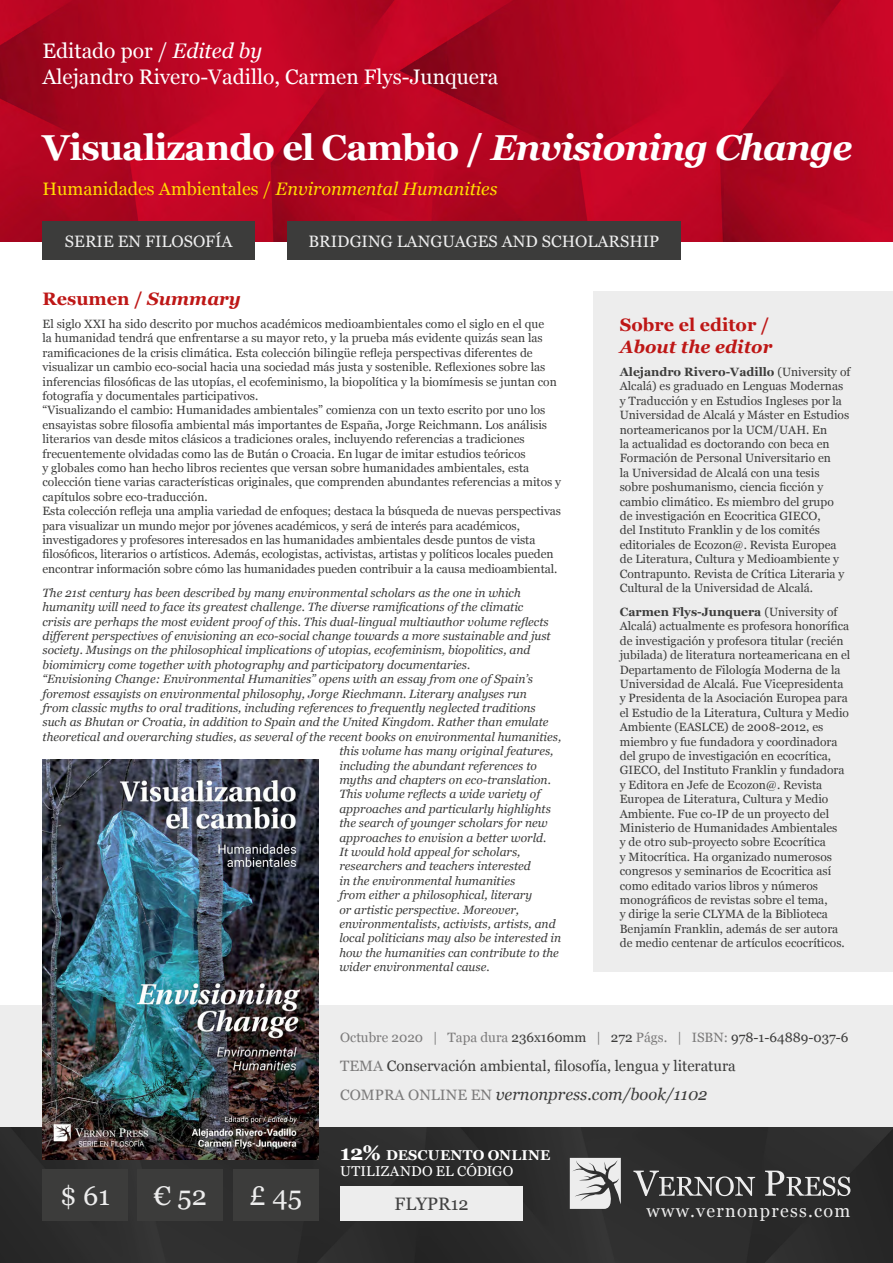
<style>
.page{position:relative;width:893px;height:1263px;background:#fff}
.page>*{position:absolute;margin:0;border:0;box-sizing:border-box;transform-origin:0 0}
.t1{font:700 36px "Georgia";letter-spacing:-.025em;color:#fff}
.t2{font:27px "Georgia";color:#ededed}
.t3{font:21px/25.2px "Georgia";color:#fff}
.t4{font:18px "Georgia";color:#fd0}
.t5{font:700 18px "Georgia";color:#be1716}
.t6{font:18px "Georgia";letter-spacing:.07em;color:#ededed}
.t7{font:italic 700 18px "Georgia";color:#be1716}
.t8{font:18px "Georgia";color:#404040}
.t9{font:16.5px "Georgia";color:#ededed}
.t10{font:italic 16.5px "Georgia";color:#3c3c3b}
.t11{font:15px "Georgia";color:#3c3c3b}
.t12{font:14.25px/16.5px "Georgia";letter-spacing:.015em;color:#fff}
.t13{font:13.5px "Georgia";color:#7c7b7b}
.t14{font:12px/14.4px "Georgia";color:#3c3c3b}
.t15{font:italic 12px "Georgia";color:#3c3c3b}
.s1{font-style:italic}
.s2{font-weight:700}
.s3{color:#3c3c3b}
.s4{color:#7c7b7b}
.s5{font-style:normal;font-size:15px;color:#7c7b7b}
.s6{font-weight:700;font-size:21px}
</style>
<div class="page">
<img style="left:0;top:0;width:893px;height:242px">
<div style="left:0;top:1127px;width:893px;height:136px;background:#2d2d2d"></div>
<svg style="left:633px;top:1170px;width:122px;height:26px"></svg>
<svg style="left:765px;top:1170px;width:85px;height:26px"></svg>
<svg style="left:570px;top:1158px;width:51px;height:51px"></svg>
<div style="left:43px;top:1169px;width:85px;height:51px;background:#3c3c3b"></div>
<div style="left:138px;top:1169px;width:85px;height:51px;background:#3c3c3b"></div>
<div style="left:233px;top:1169px;width:85px;height:51px;background:#3c3c3b"></div>
<div style="left:340px;top:1186px;width:183px;height:34px;background:#ededed"></div>
<div style="left:593px;top:291px;width:300px;height:680px;background:#ededed"></div>
<div style="left:43px;top:221px;width:212px;height:38px;background:#3c3c3b"></div>
<div style="left:0;top:1005px;width:893px;height:122px;background:#ededed"></div>
<img style="left:43px;top:759px;width:275px;height:400px">
<div style="left:287px;top:221px;width:394px;height:38px;background:#3c3c3b"></div>
<h3 class="t3" style="left:43px;top:38px;width:457px">Editado por / <span class="s1">Edited by<br></span>Alejandro Rivero-Vadillo, Carmen Flys-Junquera</h3>
<h1 class="t1" style="left:43px;top:120px;width:811px">Visualizando el Cambio / <span class="s1">Envisioning Change</span></h1>
<h3 class="t4" style="left:43px;top:175px;width:457px">Humanidades Ambientales / <span class="s1">Environmental Humanities</span></h3>
<h3 class="t9" style="left:65px;top:229px;width:169px">SERIE EN FILOSOFÍA</h3>
<h3 class="t5" style="left:43px;top:285px;width:200px">Resumen / <span class="s1">Summary</span></h3>
<h3 class="t9" style="left:308px;top:229px;width:352px">BRIDGING LANGUAGES AND SCHOLARSHIP</h3>
<p class="t14" style="left:43px;top:316px;width:520px">El siglo XXI ha sido descrito por muchos académicos medioambientales como el siglo en el que<br>la humanidad tendrá que enfrentarse a su mayor reto, y la prueba más evidente quizás sean las ramificaciones de la crisis climática. Esta colección bilingüe refleja perspectivas diferentes de visualizar un cambio eco-social hacia una sociedad más justa y sostenible. Reflexiones sobre las inferencias filosóficas de las utopías, el ecofeminismo, la biopolítica y la biomímesis se juntan con fotografía y documentales participativos.<br>“Visualizando el cambio: Humanidades ambientales” comienza con un texto escrito por uno los ensayistas sobre filosofía ambiental más importantes de España, Jorge Reichmann. Los análisis literarios van desde mitos clásicos a tradiciones orales, incluyendo referencias a tradiciones frecuentemente olvidadas como las de Bután o Croacia. En lugar de imitar estudios teóricos<br>y globales como han hecho libros recientes que versan sobre humanidades ambientales, esta colección tiene varias características originales, que comprenden abundantes referencias a mitos y capítulos sobre eco-traducción.<br>Esta colección refleja una amplia variedad de enfoques; destaca la búsqueda de nuevas perspectivas para visualizar un mundo mejor por jóvenes académicos, y será de interés para académicos, investigadores y profesores interesados en las humanidades ambientales desde puntos de vista filosóficos, literarios o artísticos. Además, ecologistas, activistas, artistas y políticos locales pueden encontrar información sobre cómo las humanidades pueden contribuir a la causa medioambiental.</p>
<p class="t15" style="left:43px;top:584px;width:480px">The 21st century has been described by many environmental scholars as the one in which</p>
<p class="t15" style="left:43px;top:598px;width:482px">humanity will need to face its greatest challenge. The diverse ramifications of the climatic</p>
<p class="t15" style="left:43px;top:613px;width:508px">crisis are perhaps the most evident proof of this. This dual-lingual multiauthor volume reflects</p>
<p class="t15" style="left:43px;top:627px;width:510px">different perspectives of envisioning an eco-social change towards a more sustainable and just</p>
<p class="t15" style="left:43px;top:641px;width:489px">society. Musings on the philosophical implications of utopias, ecofeminism, biopolitics, and</p>
<p class="t15" style="left:43px;top:656px;width:429px">biomimicry come together with photography and participatory documentaries.</p>
<p class="t15" style="left:43px;top:670px;width:492px">“Envisioning Change: Environmental Humanities” opens with an essay from one of Spain’s</p>
<p class="t15" style="left:43px;top:685px;width:486px">foremost essayists on environmental philosophy, Jorge Riechmann. Literary analyses run</p>
<p class="t15" style="left:43px;top:699px;width:495px">from classic myths to oral traditions, including references to frequently neglected traditions</p>
<p class="t15" style="left:43px;top:713px;width:508px">such as Bhutan or Croatia, in addition to Spain and the United Kingdom. Rather than emulate</p>
<p class="t15" style="left:43px;top:728px;width:520px">theoretical and overarching studies, as several of the recent books on environmental humanities,</p>
<p class="t15" style="left:339px;top:742px;width:216px">this volume has many original features,</p>
<p class="t15" style="left:339px;top:757px;width:199px">including the abundant references to</p>
<p class="t15" style="left:339px;top:771px;width:213px">myths and chapters on eco-translation.</p>
<p class="t15" style="left:339px;top:785px;width:202px">This volume reflects a wide variety of</p>
<p class="t15" style="left:339px;top:800px;width:213px">approaches and particularly highlights</p>
<p class="t15" style="left:339px;top:814px;width:210px">the search of younger scholars for new</p>
<p class="t15" style="left:339px;top:829px;width:208px">approaches to envision a better world.</p>
<p class="t15" style="left:339px;top:843px;width:183px">It would hold appeal for scholars,</p>
<p class="t15" style="left:339px;top:857px;width:193px">researchers and teachers interested</p>
<p class="t15" style="left:339px;top:872px;width:177px">in the environmental humanities</p>
<p class="t15" style="left:339px;top:886px;width:194px">from either a philosophical, literary</p>
<p class="t15" style="left:339px;top:901px;width:181px">or artistic perspective. Moreover,</p>
<p class="t15" style="left:339px;top:915px;width:218px">environmentalists, activists, artists, and</p>
<p class="t15" style="left:339px;top:929px;width:223px">local politicians may also be interested in</p>
<p class="t15" style="left:339px;top:944px;width:221px">how the humanities can contribute to the</p>
<p class="t15" style="left:339px;top:958px;width:152px">wider environmental cause.</p>
<h3 class="t5" style="left:620px;top:312px;width:151px">Sobre el editor /</h3>
<h3 class="t7" style="left:620px;top:333px;width:154px">About the editor</h3>
<p class="t14" style="left:620px;top:364px;width:232px"><span class="s2">Alejandro Rivero-Vadillo</span> (University of Alcalá) es graduado en Lenguas Modernas y Traducción y en Estudios Ingleses por la Universidad de Alcalá y Máster en Estudios norteamericanos por la UCM/UAH. En<br>la actualidad es doctorando con beca en Formación de Personal Universitario en<br>la Universidad de Alcalá con una tesis sobre poshumanismo, ciencia ficción y cambio climático. Es miembro del grupo<br>de investigación en Ecocritica GIECO,<br>del Instituto Franklin y de los comités editoriales de Ecozon@. Revista Europea de Literatura, Cultura y Medioambiente y Contrapunto. Revista de Crítica Literaria y Cultural de la Universidad de Alcalá.</p>
<p class="t14" style="left:620px;top:604px;width:232px"><span class="s2">Carmen Flys-Junquera</span> (University of Alcalá) actualmente es profesora honorífica de investigación y profesora titular (recién jubilada) de literatura norteamericana en el Departamento de Filología Moderna de la Universidad de Alcalá. Fue Vicepresidenta y Presidenta de la Asociación Europea para el Estudio de la Literatura, Cultura y Medio Ambiente (EASLCE) de 2008-2012, es miembro y fue fundadora y coordinadora del grupo de investigación en ecocrítica, GIECO, del Instituto Franklin y fundadora y Editora en Jefe de Ecozon@. Revista Europea de Literatura, Cultura y Medio Ambiente. Fue co-IP de un proyecto del Ministerio de Humanidades Ambientales<br>y de otro sub-proyecto sobre Ecocrítica<br>y Mitocrítica. Ha organizado numerosos congresos y seminarios de Ecocritica así como editado varios libros y números monográficos de revistas sobre el tema,<br>y dirige la serie CLYMA de la Biblioteca Benjamín Franklin, además de ser autora de medio centenar de artículos ecocríticos.</p>
<p class="t13" style="left:340px;top:1027px;width:510px">Octubre 2020 | Tapa dura <span class="s3">236x160mm</span> | <span class="s3">272</span> Págs. | ISBN: <span class="s3">978-1-64889-037-6</span></p>
<p class="t11" style="left:340px;top:1055px;width:397px"><span class="s4">TEMA</span> Conservación ambiental, filosofía, lengua y literatura</p>
<h3 class="t10" style="left:340px;top:1082px;width:369px"><span class="s5">COMPRA ONLINE EN</span> vernonpress.com/book/1102</h3>
<p class="t12" style="left:340px;top:1146px;width:212px"><span class="s6">12%</span> <span class="s2">DESCUENTO ONLINE<br></span>UTILIZANDO EL CÓDIGO</p>
<h2 class="t2" style="left:60px;top:1176px;width:51px">$ 61</h2>
<h2 class="t2" style="left:154px;top:1176px;width:55px">€ 52</h2>
<h2 class="t2" style="left:249px;top:1176px;width:54px">£ 45</h2>
<h3 class="t8" style="left:395px;top:1191px;width:76px">FLYPR12</h3>
<h3 class="t6" style="left:647px;top:1197px;width:205px">www.vernonpress.com</h3>
</div>
